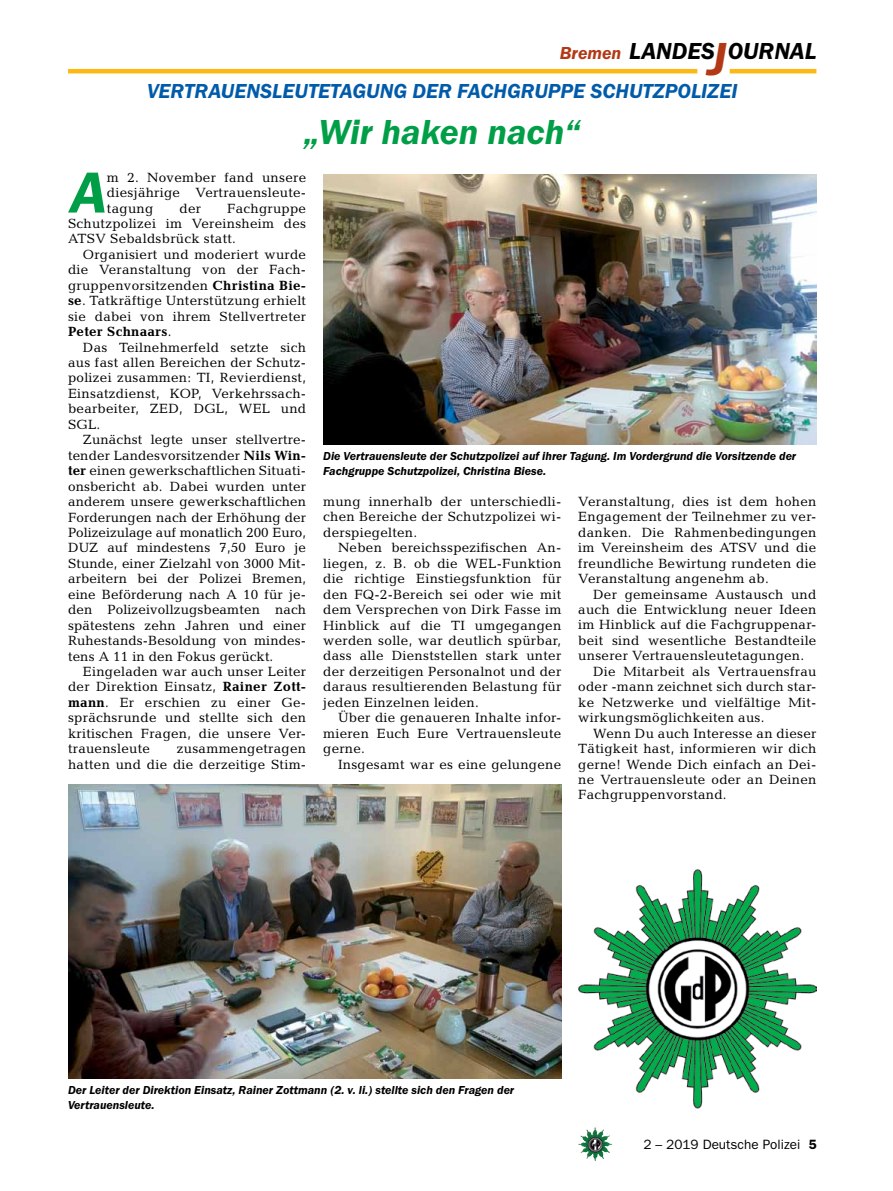
<style>
.page{position:relative;width:893px;height:1191px;background:#fff}
.page>*{position:absolute;margin:0;border:0;box-sizing:border-box;transform-origin:0 0}
.t1{font:italic 600 59.85px "Franklin Gothic Itc T";color:#009f47}
.t2{font:italic 600 36px "Franklin Gothic Itc T";color:#009f47}
.t3{font:italic 600 24px "Franklin Gothic Itc T";color:#000}
.t4{font:italic 600 21px "Franklin Gothic Itc T";color:#005baa}
.t5{font:italic 600 18px "Franklin Gothic Itc T";color:#b33916}
.t6{font:13.5px/15.5px "Candida";letter-spacing:.02em;color:#000;text-align:justify}
.t7{font:13.5px "Franklin Gothic";color:#000}
.t8{font:italic 600 12px/15.5px "Franklin Gothic Itc T";color:#000}
.s1{font-size:48px;color:#b33916}
.s2{font-weight:700}
.s3{font-weight:600}
</style>
<div class="page">
<img style="left:578px;top:1127px;width:17px;height:25px">
<hr style="left:730px;top:69px;width:86px;height:4px;background:#fdb913">
<hr style="left:68px;top:69px;width:629px;height:4px;background:#fdb913">
<img style="left:68px;top:784px;width:493px;height:294px">
<img style="left:323px;top:174px;width:493px;height:270px">
<img style="left:578px;top:869px;width:238px;height:239px">
<h3 class="t5" style="left:560px;top:42px;width:63px">Bremen</h3>
<h3 class="t3" style="left:629px;top:37px;width:189px">LANDES<span class="s1">J</span>OURNAL</h3>
<h3 class="t4" style="left:147px;top:79px;width:13px">Vertrauensleuteta</h3>
<h3 class="t4" style="left:352px;top:79px;width:74px">gung der</h3>
<h3 class="t4" style="left:457px;top:79px;width:78px">Fachgruppe</h3>
<h3 class="t4" style="left:590px;top:79px;width:52px">Schutzpol</h3>
<h3 class="t4" style="left:701px;top:79px;width:38px">izei</h3>
<h2 class="t2" style="left:304px;top:111px;width:278px">„Wir haken nach“</h2>
<h1 class="t1" style="left:70px;top:158px;width:38px">A</h1>
<p class="t6" style="left:107px;top:169px;width:201px">m 2. November fand unsere diesjährige Vertrauensleute&shy;tagung</p>
<p class="t6" style="left:68px;top:200px;width:240px;text-indent:159px">Fachgruppe Schutzpolizei im Vereinsheim des ATSV Sebaldsbrück statt.</p>
<p class="t6" style="left:68px;top:247px;width:240px;text-indent:15px">Organisiert und moderiert wurde die Veranstaltung von der Fach&shy;gruppenvorsitzenden <span class="s2">Christina Bie&shy;se</span>. Tatkräftige Unterstützung erhielt sie dabei von ihrem Stellvertreter <span class="s2">Peter Schnaars</span>.</p>
<p class="t6" style="left:68px;top:339px;width:240px;text-indent:15px">Das Teilnehmerfeld setzte sich aus fast allen Bereichen der Schutz&shy;polizei zusammen: TI, Revierdienst, Einsatzdienst, KOP, Verkehrssach&shy;bearbeiter, ZED, DGL, WEL und SGL.</p>
<p class="t6" style="left:68px;top:432px;width:240px;text-indent:15px">Zunächst legte unser stellvertre&shy;tender Landesvorsitzender <span class="s2">Nils Win&shy;ter</span> einen gewerkschaftlichen Situati&shy;onsbericht ab. Dabei wurden unter anderem unsere gewerkschaftlichen Forderungen nach der Erhöhung der Polizeizulage auf monatlich 200 Euro, DUZ auf mindestens 7,50 Euro je Stunde, einer Zielzahl von 3000 Mit&shy;arbeitern bei der Polizei Bremen, eine Beförderung nach A 10 für je&shy;den Polizeivollzugsbeamten nach spätestens zehn Jahren und einer Ruhestands-Besoldung von mindes&shy;tens A 11 in den Fokus gerückt.</p>
<p class="t6" style="left:68px;top:664px;width:240px;text-indent:15px">Eingeladen war auch unser Leiter der Direktion Einsatz, <span class="s2">Rainer Zott&shy;mann</span>. Er erschien zu einer Ge&shy;sprächsrunde und stellte sich den kritischen Fragen, die unsere Ver&shy;trauensleute</p>
<p class="t6" style="left:179px;top:200px;width:23px">der</p>
<p class="t6" style="left:68px;top:741px;width:240px;text-align:right">zusammengetragen<br>hatten und die die derzeitige Stim-</p>
<p class="t8" style="left:323px;top:448px;width:474px">Die Vertrauensleute der Schutzpolizei auf ihrer Tagung. Im Vordergrund die Vorsitzende der<br>Fachgruppe Schutzpolizei, Christina Biese.</p>
<p class="t6" style="left:323px;top:494px;width:240px">mung innerhalb der unterschiedli&shy;chen Bereiche der Schutzpolizei wi&shy;derspiegelten.</p>
<p class="t6" style="left:323px;top:540px;width:240px;text-indent:15px">Neben bereichsspezifischen An&shy;liegen, z. B. ob die WEL-Funktion die richtige Einstiegsfunktion für den FQ-2-Bereich sei oder wie mit dem Versprechen von Dirk Fasse im Hinblick auf die TI umgegangen werden solle, war deutlich spürbar, dass alle Dienststellen stark unter der derzeitigen Personalnot und der daraus resultierenden Belastung für jeden Einzelnen leiden.</p>
<p class="t6" style="left:323px;top:710px;width:240px;text-indent:15px">Über die genaueren Inhalte infor&shy;mieren Euch Eure Vertrauensleute gerne.</p>
<p class="t6" style="left:338px;top:756px;width:225px">Insgesamt war es eine gelungene</p>
<p class="t6" style="left:578px;top:493px;width:240px">Veranstaltung, dies ist dem hohen Engagement der Teilnehmer zu ver&shy;danken. Die Rahmenbedingungen im Vereinsheim des ATSV und die freundliche Bewirtung rundeten die Veranstaltung angenehm ab.</p>
<p class="t6" style="left:593px;top:586px;width:225px">Der gemeinsame Austausch und</p>
<p class="t6" style="left:578px;top:602px;width:240px">auch die Entwicklung neuer Ideen</p>
<p class="t6" style="left:578px;top:617px;width:240px">im Hinblick auf die Fachgruppenar-</p>
<p class="t6" style="left:578px;top:632px;width:240px">beit sind wesentliche Bestandteile</p>
<p class="t6" style="left:578px;top:648px;width:227px">unserer Vertrauensleutetagungen.</p>
<p class="t6" style="left:593px;top:663px;width:225px">Die Mitarbeit als Vertrauensfrau</p>
<p class="t6" style="left:578px;top:679px;width:240px">oder -mann zeichnet sich durch star-</p>
<p class="t6" style="left:578px;top:694px;width:240px">ke Netzwerke und vielfältige Mit-</p>
<p class="t6" style="left:578px;top:710px;width:188px">wirkungsmöglichkeiten aus.</p>
<p class="t6" style="left:593px;top:725px;width:225px">Wenn Du auch Interesse an dieser</p>
<p class="t6" style="left:578px;top:741px;width:240px">Tätigkeit hast, informieren wir dich</p>
<p class="t6" style="left:578px;top:756px;width:240px">gerne! Wende Dich einfach an Dei-</p>
<p class="t6" style="left:578px;top:771px;width:240px">ne Vertrauensleute oder an Deinen</p>
<p class="t6" style="left:578px;top:787px;width:150px">Fachgruppenvorstand.</p>
<p class="t8" style="left:68px;top:1081px;width:448px">Der Leiter der Direktion Einsatz, Rainer Zottmann (2. v. li.) stellte sich den Fragen der<br>Vertrauensleute.</p>
<p class="t7" style="left:643px;top:1136px;width:175px">2 – 2019 Deutsche Polizei <span class="s3">5</span></p>
</div>
